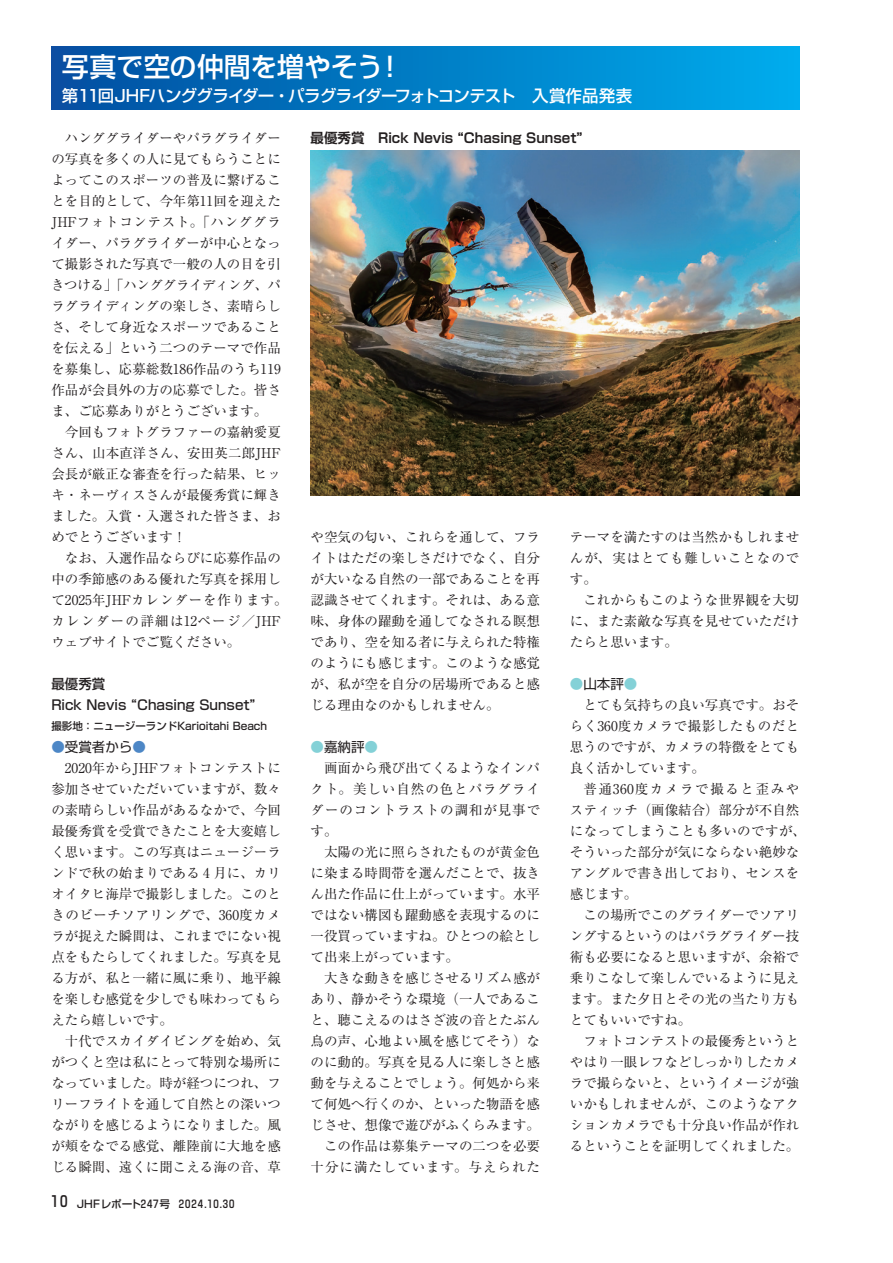
<style>
.page{position:relative;width:893px;height:1263px;background:#fff}
.page>*{position:absolute;margin:0;border:0;box-sizing:border-box;transform-origin:0 0}
.t1{font:500 27px "Shin Go Pr 6";letter-spacing:-.01em;color:#fff}
.t2{font:500 16.5px "Shin Go Pr 6";letter-spacing:-.04em;color:#fff}
.t3{font:13.5px/21px "Ryumin Pr 6";color:#231f20;text-align:justify}
.t4{font:700 13.5px "Shin Go Pr 6 De";color:#231f20}
.t5{font:500 13.5px/21px "Shin Go Pr 6";color:#231f20}
.t6{font:13.5px "Shin Go Pr 6";color:#231f20}
.t7{font:500 10.65px "Shin Go Pr 6";letter-spacing:.08em;color:#231f20}
.t8{font:500 10.5px "Shin Go Pr 6";color:#231f20}
.s1{color:#4d87c6}
.s2{color:#84d1d7}
.s3{font-size:15px}
</style>
<div class="page">
<div style="left:51px;top:47px;width:748px;height:63px;background:linear-gradient(to right,#024ea0,#00acec)"></div>
<img style="left:311px;top:150px;width:488px;height:346px">
<h1 class="t1" style="left:62px;top:44px;width:343px">写真で空の仲間を増やそう！</h1>
<p class="t2" style="left:62px;top:82px;width:572px">第11回JHFハンググライダー・パラグライダーフォトコンテスト　入賞作品発表</p>
<p class="t3" style="left:65px;top:126px;width:217px">ハンググライダーやパラグライダー</p>
<p class="t4" style="left:311px;top:126px;width:287px">最優秀賞　Rick Nevis “Chasing Sunset”　</p>
<p class="t3" style="left:51px;top:147px;width:231px">の写真を多くの人に見てもらうことによってこのスポーツの普及に繋げることを目的として、今年第11回を迎えたJHFフォトコンテスト。「ハンググライダー、パラグライダーが中心となって撮影された写真で一般の人の目を引きつける」「ハンググライディング、パラグライディングの楽しさ、素晴らしさ、そして身近なスポーツであることを伝える」という二つのテーマで作品を募集し、応募総数186作品のうち119作品が会員外の方の応募でした。皆さま、ご応募ありがとうございます。</p>
<p class="t3" style="left:51px;top:420px;width:231px;text-indent:14px">今回もフォトグラファーの嘉納愛夏さん、山本直洋さん、安田英二郎JHF会長が厳正な審査を行った結果、ヒッキ・ネーヴィスさんが最優秀賞に輝きました。入賞・入選された皆さま、おめでとうございます！</p>
<p class="t3" style="left:51px;top:547px;width:238px;text-align:left;text-indent:14px">なお、入選作品ならびに応募作品の中の季節感のある優れた写真を採用して2025年JHFカレンダーを作ります。カレンダーの詳細は12ページ／JHFウェブサイトでご覧ください。</p>
<p class="t5" style="left:51px;top:672px;width:206px">最優秀賞<br>Rick Nevis “Chasing Sunset”</p>
<p class="t8" style="left:51px;top:717px;width:217px">撮影地：ニュージーランドKarioitahi Beach</p>
<p class="t6" style="left:51px;top:735px;width:96px"><span class="s1">●</span>受賞者から<span class="s1">●</span></p>
<p class="t3" style="left:51px;top:756px;width:231px;text-indent:14px">2020年からJHFフォトコンテストに参加させていただいていますが、数々の素晴らしい作品があるなかで、今回最優秀賞を受賞できたことを大変嬉しく思います。この写真はニュージーランドで秋の始まりである 4 月に、カリオイタヒ海岸で撮影しました。このときのビーチソアリングで、360度カメラが捉えた瞬間は、これまでにない視点をもたらしてくれました。写真を見る方が、私と一緒に風に乗り、地平線を楽しむ感覚を少しでも味わってもらえたら嬉しいです。</p>
<p class="t3" style="left:51px;top:1029px;width:231px;text-indent:14px">十代でスカイダイビングを始め、気がつくと空は私にとって特別な場所になっていました。時が経つにつれ、フリーフライトを通して自然との深いつながりを感じるようになりました。風が頬をなでる感覚、離陸前に大地を感じる瞬間、遠くに聞こえる海の音、草</p>
<p class="t3" style="left:311px;top:526px;width:231px">や空気の匂い、これらを通して、フライトはただの楽しさだけでなく、自分が大いなる自然の一部であることを再認識させてくれます。それは、ある意味、身体の躍動を通してなされる瞑想であり、空を知る者に与えられた特権のようにも感じます。このような感覚が、私が空を自分の居場所であると感じる理由なのかもしれません。</p>
<p class="t6" style="left:311px;top:736px;width:69px"><span class="s2">●</span>嘉納評<span class="s2">●</span></p>
<p class="t3" style="left:311px;top:757px;width:231px;text-indent:14px">画面から飛び出てくるようなインパクト。美しい自然の色とパラグライダーのコントラストの調和が見事です。</p>
<p class="t3" style="left:311px;top:841px;width:231px;text-indent:14px">太陽の光に照らされたものが黄金色に染まる時間帯を選んだことで、抜きん出た作品に仕上がっています。水平ではない構図も躍動感を表現するのに一役買っていますね。ひとつの絵として出来上がっています。</p>
<p class="t3" style="left:311px;top:967px;width:231px;text-align:right">大きな動きを感じさせるリズム感があり、静かそうな環境（一人であること、聴こえるのはさざ波の音とたぶん鳥の声、心地よい風を感じてそう）なのに動的。写真を見る人に楽しさと感動を与えることでしょう。何処から来て何処へ行くのか、といった物語を感じさせ、想像で遊びがふくらみます。この作品は募集テーマの二つを必要十分に満たしています。与えられた</p>
<p class="t3" style="left:570px;top:526px;width:231px">テーマを満たすのは当然かもしれませんが、実はとても難しいことなのです。</p>
<p class="t3" style="left:570px;top:589px;width:231px;text-indent:14px">これからもこのような世界観を大切に、また素敵な写真を見せていただけたらと思います。</p>
<p class="t6" style="left:570px;top:673px;width:69px"><span class="s2">●</span>山本評<span class="s2">●</span></p>
<p class="t3" style="left:570px;top:694px;width:231px;text-indent:14px">とても気持ちの良い写真です。おそらく360度カメラで撮影したものだと思うのですが、カメラの特徴をとても良く活かしています。</p>
<p class="t3" style="left:570px;top:778px;width:238px;text-align:left;text-indent:14px">普通360度カメラで撮ると歪みやスティッチ（画像結合）部分が不自然になってしまうことも多いのですが、そういった部分が気にならない絶妙なアングルで書き出しており、センスを感じます。</p>
<p class="t3" style="left:570px;top:904px;width:231px;text-indent:14px">この場所でこのグライダーでソアリングするというのはパラグライダー技術も必要になると思いますが、余裕で乗りこなして楽しんでいるように見えます。また夕日とその光の当たり方もとてもいいですね。</p>
<p class="t3" style="left:570px;top:1030px;width:231px;text-indent:14px">フォトコンテストの最優秀というとやはり一眼レフなどしっかりしたカメラで撮らないと、というイメージが強いかもしれませんが、このようなアクションカメラでも十分良い作品が作れるということを証明してくれました。</p>
<p class="t7" style="left:51px;top:1195px;width:185px"><span class="s3">10</span> JHFレポート247号 2024.10.30</p>
</div>
